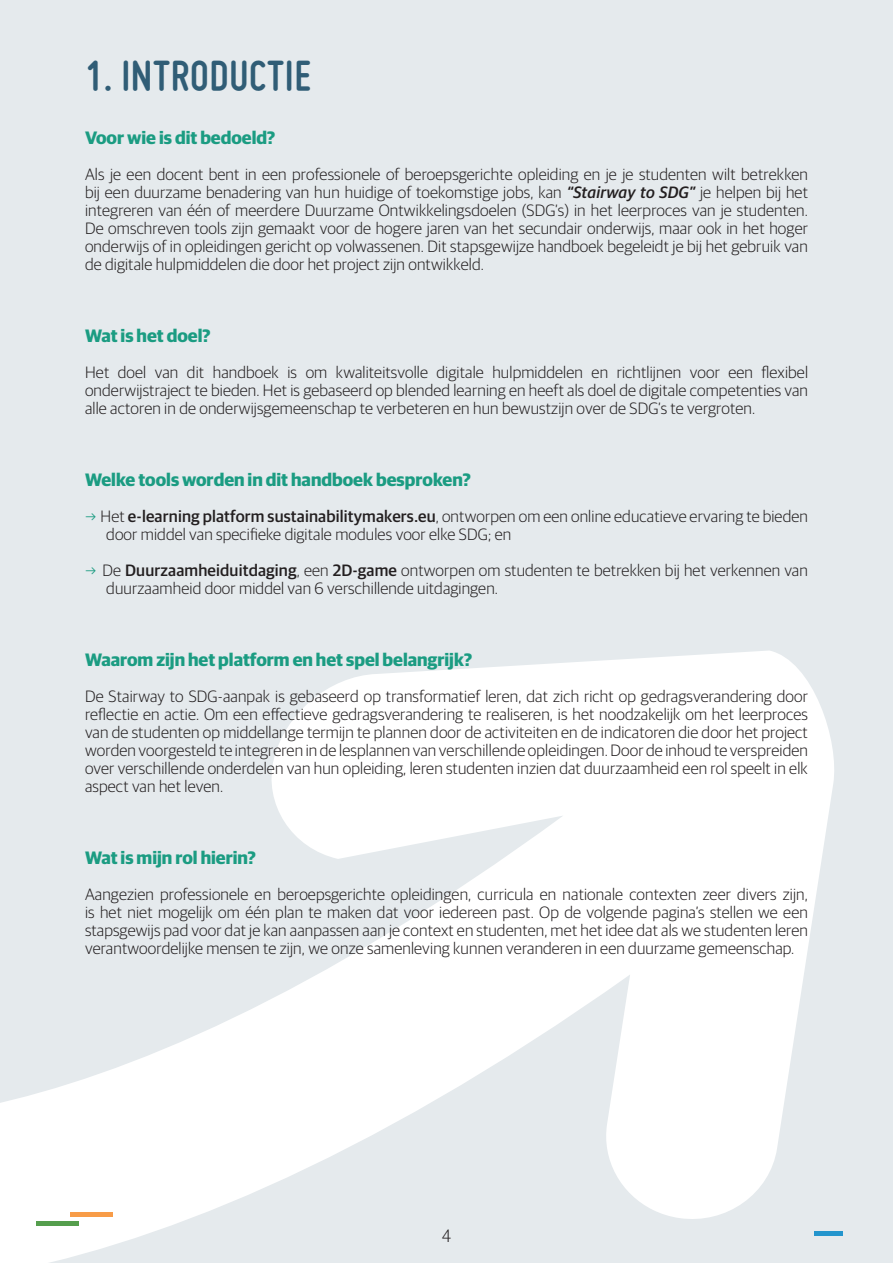
<style>
.page{position:relative;width:893px;height:1263px;background:#e5eaed}
.page>*{position:absolute;margin:0;border:0;box-sizing:border-box;transform-origin:0 0}
.t1{font:700 45px "Miso";letter-spacing:.015em;color:#305d76}
.t2{font:700 18px "Guardian Sans";color:#1b9c82}
.t3{font:300 18px "Guardian Sans Narrow";color:#231f20}
.t4{font:300 16.5px/18px "Guardian Sans";letter-spacing:.01em;color:#231f20;text-align:justify}
.s1{font-weight:500;font-style:italic}
.s2{font-weight:500}
</style>
<div class="page">
<svg style="left:0;top:650px;width:840px;height:613px;fill:#fff"></svg>
<div style="left:37px;top:1221px;width:42px;height:5px;background:#559e4d"></div>
<hr style="left:70px;top:1212px;width:43px;height:4px;background:#f89c48">
<hr style="left:814px;top:1231px;width:28px;height:4px;background:#2395cd">
<h1 class="t1" style="left:85px;top:50px;width:228px">1. INTRODUCTIE</h1>
<p class="t2" style="left:85px;top:124px;width:192px">Voor wie is dit bedoeld?</p>
<p class="t4" style="left:85px;top:164px;width:724px">Als je een docent bent in een professionele of beroepsgerichte opleiding en je je studenten wilt betrekken bij een duurzame benadering van hun huidige of toekomstige jobs, kan <span class="s1">“Stairway to SDG”</span> je helpen bij het integreren van één of meerdere Duurzame Ontwikkelingsdoelen (SDG’s) in het leerproces van je studenten.<br>De omschreven tools zijn gemaakt voor de hogere jaren van het secundair onderwijs, maar ook in het hoger onderwijs of in opleidingen gericht op volwassenen. Dit stapsgewijze handboek begeleidt je bij het gebruik van de digitale hulpmiddelen die door het project zijn ontwikkeld.</p>
<p class="t2" style="left:85px;top:322px;width:127px">Wat is het doel?</p>
<p class="t4" style="left:85px;top:362px;width:724px">Het doel van dit handboek is om kwaliteitsvolle digitale hulpmiddelen en richtlijnen voor een flexibel onderwijstraject te bieden. Het is gebaseerd op blended learning en heeft als doel de digitale competenties van alle actoren in de onderwijsgemeenschap te verbeteren en hun bewustzijn over de SDG’s te vergroten.</p>
<p class="t2" style="left:85px;top:466px;width:387px">Welke tools worden in dit handboek besproken?</p>
<p class="t4" style="left:106px;top:506px;width:703px;text-indent:-6px">Het <span class="s2">e-learning platform sustainabilitymakers.eu</span>, ontworpen om een online educatieve ervaring te bieden door middel van specifieke digitale modules voor elke SDG; en</p>
<p class="t4" style="left:103px;top:560px;width:707px">De <span class="s2">Duurzaamheiduitdaging</span>, een <span class="s2">2D-game</span> ontworpen om studenten te betrekken bij het verkennen van duurzaamheid door middel van 6 verschillende uitdagingen.</p>
<p class="t2" style="left:85px;top:646px;width:389px">Waarom zijn het platform en het spel belangrijk?</p>
<p class="t4" style="left:85px;top:686px;width:724px">De Stairway to SDG-aanpak is gebaseerd op transformatief leren, dat zich richt op gedragsverandering door reflectie en actie. Om een effectieve gedragsverandering te realiseren, is het noodzakelijk om het leerproces van de studenten op middellange termijn te plannen door de activiteiten en de indicatoren die door het project worden voorgesteld te integreren in de lesplannen van verschillende opleidingen. Door de inhoud te verspreiden over verschillende onderdelen van hun opleiding, leren studenten inzien dat duurzaamheid een rol speelt in elk aspect van het leven.</p>
<p class="t2" style="left:85px;top:844px;width:172px">Wat is mijn rol hierin?</p>
<p class="t4" style="left:85px;top:884px;width:724px">Aangezien professionele en beroepsgerichte opleidingen, curricula en nationale contexten zeer divers zijn, is het niet mogelijk om één plan te maken dat voor iedereen past. Op de volgende pagina’s stellen we een stapsgewijs pad voor dat je kan aanpassen aan je context en studenten, met het idee dat als we studenten leren verantwoordelijke mensen te zijn, we onze samenleving kunnen veranderen in een duurzame gemeenschap.</p>
<p class="t3" style="left:442px;top:1224px;width:10px">4</p>
</div>
